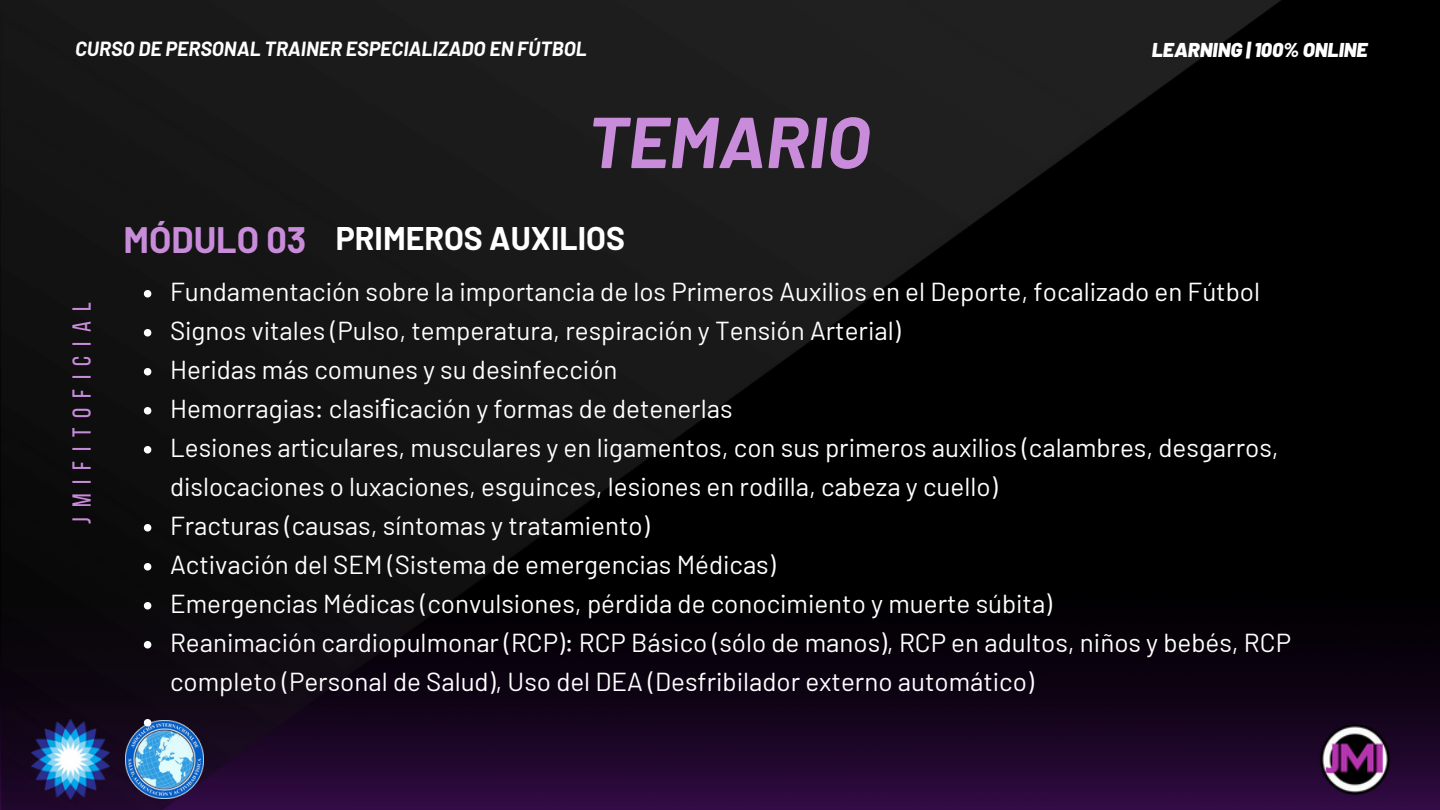
<style>
.page{position:relative;width:1440px;height:810px;background:#000}
.page>*{position:absolute;margin:0;border:0;box-sizing:border-box;transform-origin:0 0}
.t1{font:italic 700 72px "Barlow";color:#c98cdb}
.t2{font:700 36px "Barlow";color:#c98cdb}
.t3{font:700 32px "Barlow";color:#fff}
.t4{font:26px/39px "Barlow";color:#fff}
.t5{font:26px "Bebas Neue";letter-spacing:.38em;color:#c98cdb}
.t6{font:italic 700 20px "Barlow";color:#fff}
.t7{font:italic 900 20px "Barlow";color:#fff}
.s1{font-family:"Noto Sans"}
</style>
<div class="page">
<img style="left:1282px;top:645px;width:158px;height:165px">
<img style="left:1315px;top:720px;width:80px;height:79px">
<img style="left:0;top:0;width:1282px;height:810px">
<img style="left:126px;top:720px;width:78px;height:78px">
<img style="left:32px;top:720px;width:78px;height:79px">
<svg style="left:144px;top:290px;width:7px;height:8px"></svg>
<svg style="left:144px;top:329px;width:7px;height:8px"></svg>
<svg style="left:144px;top:368px;width:7px;height:8px"></svg>
<svg style="left:144px;top:407px;width:7px;height:8px"></svg>
<svg style="left:144px;top:446px;width:7px;height:8px"></svg>
<svg style="left:144px;top:524px;width:7px;height:8px"></svg>
<svg style="left:144px;top:563px;width:7px;height:8px"></svg>
<svg style="left:144px;top:602px;width:7px;height:8px"></svg>
<svg style="left:144px;top:641px;width:7px;height:8px"></svg>
<svg style="left:144px;top:719px;width:7px;height:8px"></svg>
<p class="t6" style="left:75px;top:36px;width:513px">CURSO DE PERSONAL TRAINER ESPECIALIZADO EN FÚTBOL</p>
<p class="t7" style="left:1152px;top:37px;width:217px">LEARNING | 100% ONLINE</p>
<h4 class="t5" style="left:71px;top:524px;width:223px;rotate:-90deg">jmifitoficial</h4>
<p class="t1" style="left:587px;top:96px;width:284px">TEMARIO</p>
<p class="t2" style="left:123px;top:217px;width:184px">MÓDULO 03</p>
<p class="t3" style="left:336px;top:218px;width:291px">PRIMEROS AUXILIOS</p>
<p class="t4" style="left:170px;top:271px;width:1092px">Fundamentación sobre la importancia de los Primeros Auxilios en el Deporte, focalizado en Fútbol</p>
<p class="t4" style="left:170px;top:310px;width:732px">Signos vitales (Pulso, temperatura, respiración y Tensión Arterial)</p>
<p class="t4" style="left:170px;top:349px;width:449px">Heridas más comunes y su desinfección</p>
<p class="t4" style="left:170px;top:388px;width:564px">Hemorragias: clasi<span class="s1">fi</span>cación y formas de detenerlas</p>
<p class="t4" style="left:170px;top:427px;width:1110px">Lesiones articulares, musculares y en ligamentos, con sus primeros auxilios (calambres, desgarros, dislocaciones o luxaciones, esguinces, lesiones en rodilla, cabeza y cuello)</p>
<p class="t4" style="left:170px;top:505px;width:481px">Fracturas (causas, síntomas y tratamiento)</p>
<p class="t4" style="left:170px;top:544px;width:607px">Activación del SEM (Sistema de emergencias Médicas)</p>
<p class="t4" style="left:170px;top:583px;width:884px">Emergencias Médicas (convulsiones, pérdida de conocimiento y muerte súbita)</p>
<p class="t4" style="left:170px;top:622px;width:1123px">Reanimación cardiopulmonar (RCP): RCP Básico (sólo de manos), RCP en adultos, niños y bebés, RCP completo (Personal de Salud), Uso del DEA (Desfribilador externo automático)</p>
</div>
